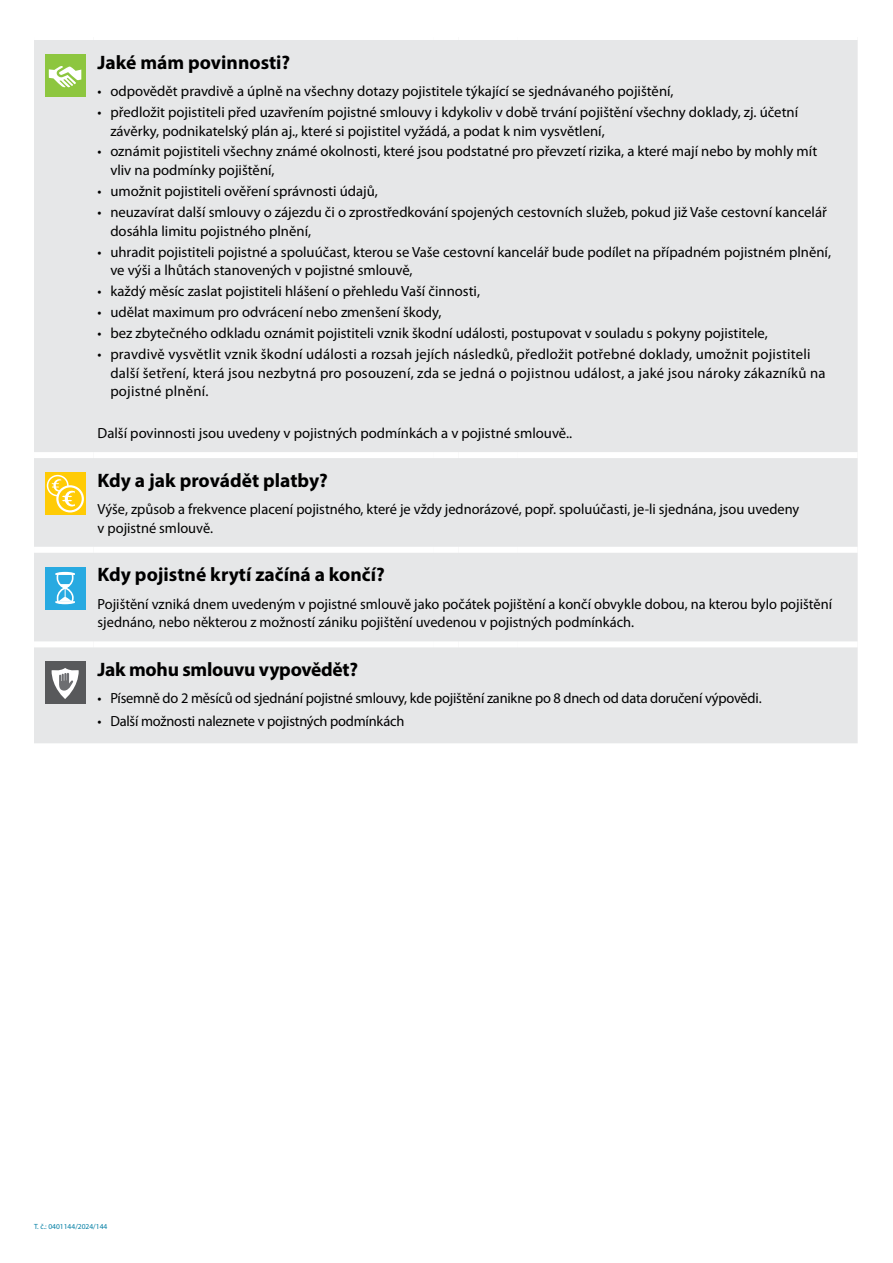
<style>
.page{position:relative;width:893px;height:1263px;background:#fff}
.page>*{position:absolute;margin:0;border:0;box-sizing:border-box;transform-origin:0 0}
.Cover_subhead{font:700 19.5px "Myriad Pro";color:#000}
.Main_obligations_bullet{font:14.7px/18.8px "Myriad Pro";color:#000}
.Covered_bullets{font:14.7px/18.8px "Myriad Pro";color:#000}
.t1{font:7.5px "Myriad Pro";color:#007ea4}
</style>
<div class="page">
<div style="left:34px;top:40px;width:824px;height:703px;background:#e6e7e8"></div>
<div style="left:93px;top:547px;width:340px;height:6px;background:#fff"></div>
<div style="left:433px;top:547px;width:26px;height:6px;background:#fff"></div>
<div style="left:459px;top:547px;width:59px;height:6px;background:#fff"></div>
<div style="left:518px;top:547px;width:340px;height:6px;background:#fff"></div>
<div style="left:93px;top:641px;width:340px;height:6px;background:#fff"></div>
<div style="left:433px;top:641px;width:26px;height:6px;background:#fff"></div>
<div style="left:459px;top:641px;width:59px;height:6px;background:#fff"></div>
<div style="left:518px;top:641px;width:340px;height:6px;background:#fff"></div>
<div style="left:34px;top:547px;width:59px;height:6px;background:#fff"></div>
<div style="left:34px;top:641px;width:59px;height:6px;background:#fff"></div>
<div style="left:34px;top:452px;width:59px;height:6px;background:#fff"></div>
<div style="left:93px;top:452px;width:340px;height:6px;background:#fff"></div>
<div style="left:433px;top:452px;width:26px;height:6px;background:#fff"></div>
<div style="left:459px;top:452px;width:59px;height:6px;background:#fff"></div>
<div style="left:518px;top:452px;width:340px;height:6px;background:#fff"></div>
<div style="left:45px;top:54px;width:41px;height:43px;background:#8dc63f"></div>
<svg style="left:49px;top:66px;width:33px;height:22px"></svg>
<div style="left:45px;top:472px;width:41px;height:43px;background:#ffcb05"></div>
<div style="left:47px;top:475px;width:22px;height:21px;border:2px solid #fff;border-radius:50%"></div>
<svg style="left:57px;top:486px;width:26px;height:25px"></svg>
<div style="left:56px;top:485px;width:28px;height:27px;border:2px solid #fff;border-radius:50%"></div>
<svg style="left:51px;top:478px;width:25px;height:30px"></svg>
<div style="left:45px;top:567px;width:41px;height:42px;background:#28aae1"></div>
<svg style="left:55px;top:572px;width:20px;height:32px"></svg>
<div style="left:45px;top:661px;width:41px;height:43px;background:#58595b"></div>
<svg style="left:52px;top:668px;width:27px;height:31px"></svg>
<p class="Cover_subhead" style="left:98px;top:49px;width:194px">Jaké mám povinnosti?</p>
<p class="Main_obligations_bullet" style="left:98px;top:81px;width:578px">• odpovědět pravdivě a úplně na všechny dotazy pojistitele týkající se sjednávaného pojištění,</p>
<p class="Main_obligations_bullet" style="left:110px;top:102px;width:689px;text-indent:-13px">• předložit pojistiteli před uzavřením pojistné smlouvy i kdykoliv v době trvání pojištění všechny doklady, zj. účetní závěrky, podnikatelský plán aj., které si pojistitel vyžádá, a podat k nim vysvětlení,</p>
<p class="Main_obligations_bullet" style="left:110px;top:142px;width:708px;text-indent:-13px">• oznámit pojistiteli všechny známé okolnosti, které jsou podstatné pro převzetí rizika, a které mají nebo by mohly mít vliv na podmínky pojištění,</p>
<p class="Main_obligations_bullet" style="left:98px;top:181px;width:282px">• umožnit pojistiteli ověření správnosti údajů,</p>
<p class="Main_obligations_bullet" style="left:110px;top:202px;width:718px;text-indent:-13px">• neuzavírat další smlouvy o zájezdu či o zprostředkování spojených cestovních služeb, pokud již Vaše cestovní kancelář dosáhla limitu pojistného plnění,</p>
<p class="Main_obligations_bullet" style="left:110px;top:242px;width:722px;text-indent:-13px">• uhradit pojistiteli pojistné a spoluúčast, kterou se Vaše cestovní kancelář bude podílet na případném pojistném plnění, ve výši a lhůtách stanovených v pojistné smlouvě,</p>
<p class="Main_obligations_bullet" style="left:98px;top:282px;width:384px">• každý měsíc zaslat pojistiteli hlášení o přehledu Vaší činnosti,</p>
<p class="Main_obligations_bullet" style="left:98px;top:303px;width:345px">• udělat maximum pro odvrácení nebo zmenšení škody,</p>
<p class="Main_obligations_bullet" style="left:98px;top:323px;width:672px">• bez zbytečného odkladu oznámit pojistiteli vznik škodní události, postupovat v souladu s pokyny pojistitele,</p>
<p class="Main_obligations_bullet" style="left:110px;top:344px;width:717px;text-indent:-13px">• pravdivě vysvětlit vznik škodní události a rozsah jejích následků, předložit potřebné doklady, umožnit pojistiteli další šetření, která jsou nezbytná pro posouzení, zda se jedná o pojistnou událost, a jaké jsou nároky zákazníků na pojistné plnění.</p>
<p class="Main_obligations_bullet" style="left:98px;top:424px;width:476px">Další povinnosti jsou uvedeny v pojistných podmínkách a v pojistné smlouvě..</p>
<p class="Cover_subhead" style="left:98px;top:467px;width:232px">Kdy a jak provádět platby?</p>
<p class="Covered_bullets" style="left:98px;top:499px;width:703px">Výše, způsob a frekvence placení pojistného, které je vždy jednorázové, popř. spoluúčasti, je-li sjednána, jsou uvedeny v pojistné smlouvě.</p>
<p class="Cover_subhead" style="left:98px;top:562px;width:289px">Kdy pojistné krytí začíná a končí?</p>
<p class="Covered_bullets" style="left:98px;top:594px;width:736px">Pojištění vzniká dnem uvedeným v pojistné smlouvě jako počátek pojištění a končí obvykle dobou, na kterou bylo pojištění sjednáno, nebo některou z možností zániku pojištění uvedenou v pojistných podmínkách.</p>
<p class="Cover_subhead" style="left:98px;top:657px;width:262px">Jak mohu smlouvu vypovědět?</p>
<p class="Covered_bullets" style="left:98px;top:689px;width:666px">• Písemně do 2 měsíců od sjednání pojistné smlouvy, kde pojištění zanikne po 8 dnech od data doručení výpovědi.</p>
<p class="Covered_bullets" style="left:98px;top:712px;width:308px">• Další možnosti naleznete v pojistných podmínkách</p>
<p class="t1" style="left:34px;top:1222px;width:75px">T. č.: 0401144/2024/144</p>
</div>
